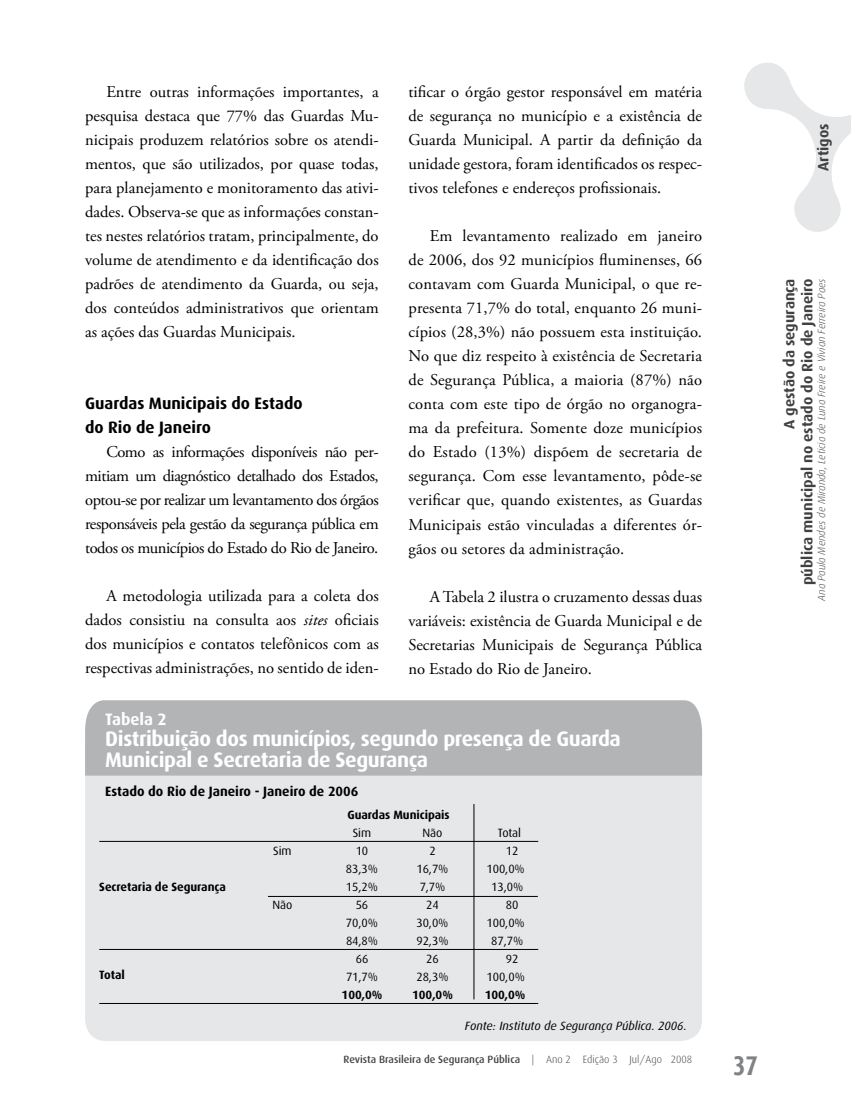
<style>
.page{position:relative;width:851px;height:1106px;background:#fff}
.page>*{position:absolute;margin:0;border:0;box-sizing:border-box;transform-origin:0 0}
.t1{font:700 27px "Dax Condensed";color:#808285}
.t2{font:700 21px/21px "Dax";letter-spacing:-.02em;color:#fff}
.t3{font:16.5px/24px "Adobe Garamond Pro";color:#000;text-align:justify}
.t4{font:700 16.5px/24px "Dax";color:#000}
.t5{font:700 16.5px "Dax";color:#fff}
.t6{font:700 15px/18px "Dax";color:#414142;text-align:right}
.t7{font:700 13.5px "Dax";color:#000}
.t8{font:12px "Dax";letter-spacing:-.005em;color:#000}
.t9{font:700 12px "Dax";letter-spacing:-.005em;color:#000}
.t10{font:italic 12px "Dax";color:#000}
.t11{font:italic 300 10.5px "Dax";color:#414142}
.t12{font:500 10.5px "Dax";color:#414142}
.s1{font-style:italic}
.s2{font-weight:300}
</style>
<div class="page">
<svg style="left:744px;top:62px;width:106px;height:170px"></svg>
<div style="left:85px;top:726px;width:617px;height:315px;background:#e6e7e8;border-radius:21px"></div>
<div style="left:85px;top:700px;width:617px;height:75px;background:#b2b4b6"></div>
<hr style="left:99px;top:841px;width:439px;height:1px;background:#000">
<hr style="left:99px;top:949px;width:439px;height:1px;background:#000">
<hr style="left:99px;top:1003px;width:439px;height:1px;background:#000">
<hr style="left:268px;top:896px;width:269px;height:1px;background:#000">
<hr style="left:473px;top:804px;width:1px;height:195px;background:#000">
<p class="t3" style="left:85px;top:80px;width:295px;text-indent:21px">Entre outras informações importantes, a pesquisa destaca que 77% das Guardas Mu&shy;nicipais produzem relatórios sobre os atendi&shy;mentos, que são utilizados, por quase todas, para planejamento e monitoramento das ativi&shy;dades. Observa-se que as informações constan&shy;tes nestes relatórios tratam, principalmente, do volume de atendimento e da identificação dos padrões de atendimento da Guarda, ou seja, dos conteúdos administrativos que orientam as ações das Guardas Municipais.</p>
<p class="t4" style="left:85px;top:391px;width:219px">Guardas Municipais do Estado do Rio de Janeiro</p>
<p class="t3" style="left:85px;top:440px;width:295px;text-indent:21px">Como as informações disponíveis não per&shy;mitiam um diagnóstico detalhado dos Estados, optou-se por realizar um levantamento dos órgãos responsáveis pela gestão da segurança pública em todos os municípios do Estado do Rio de Janeiro.</p>
<p class="t3" style="left:85px;top:584px;width:295px;text-indent:21px">A metodologia utilizada para a coleta dos dados consistiu na consulta aos <span class="s1">sites</span> oficiais dos municípios e contatos telefônicos com as respectivas administrações, no sentido de iden-</p>
<p class="t3" style="left:408px;top:81px;width:295px">tificar o órgão gestor responsável em matéria de segurança no município e a existência de Guarda Municipal. A partir da definição da unidade gestora, foram identificados os respec&shy;tivos telefones e endereços profissionais.</p>
<p class="t3" style="left:408px;top:225px;width:295px;text-indent:21px">Em levantamento realizado em janeiro de 2006, dos 92 municípios fluminenses, 66 contavam com Guarda Municipal, o que re&shy;presenta 71,7% do total, enquanto 26 muni&shy;cípios (28,3%) não possuem esta instituição.<br>No que diz respeito à existência de Secretaria de Segurança Pública, a maioria (87%) não conta com este tipo de órgão no organogra&shy;ma da prefeitura. Somente doze municípios do Estado (13%) dispõem de secretaria de segurança. Com esse levantamento, pôde-se verificar que, quando existentes, as Guardas Municipais estão vinculadas a diferentes ór&shy;gãos ou setores da administração.</p>
<p class="t3" style="left:408px;top:585px;width:295px;text-indent:21px">A Tabela 2 ilustra o cruzamento dessas duas variáveis: existência de Guarda Municipal e de Secretarias Municipais de Segurança Pública no Estado do Rio de Janeiro.</p>
<p class="t5" style="left:105px;top:710px;width:63px">Tabela 2</p>
<p class="t2" style="left:105px;top:728px;width:517px">Distribuição dos municípios, segundo presença de Guarda<br>Municipal e Secretaria de Segurança</p>
<p class="t7" style="left:105px;top:783px;width:254px">Estado do Rio de Janeiro - Janeiro de 2006</p>
<p class="t9" style="left:99px;top:880px;width:128px">Secretaria de Segurança</p>
<p class="t9" style="left:99px;top:968px;width:27px">Total</p>
<p class="t9" style="left:347px;top:808px;width:104px">Guardas Municipais</p>
<p class="t8" style="left:353px;top:826px;width:20px">Sim</p>
<p class="t8" style="left:422px;top:826px;width:21px">Não</p>
<p class="t8" style="left:497px;top:826px;width:25px">Total</p>
<p class="t8" style="left:273px;top:844px;width:20px">Sim</p>
<p class="t8" style="left:355px;top:844px;width:14px">10</p>
<p class="t8" style="left:429px;top:844px;width:8px">2</p>
<p class="t8" style="left:505px;top:844px;width:14px">12</p>
<p class="t8" style="left:346px;top:862px;width:34px">83,3%</p>
<p class="t8" style="left:416px;top:862px;width:34px">16,7%</p>
<p class="t8" style="left:486px;top:862px;width:40px">100,0%</p>
<p class="t8" style="left:346px;top:880px;width:34px">15,2%</p>
<p class="t8" style="left:419px;top:880px;width:27px">7,7%</p>
<p class="t8" style="left:491px;top:880px;width:34px">13,0%</p>
<p class="t8" style="left:272px;top:898px;width:21px">Não</p>
<p class="t8" style="left:355px;top:898px;width:14px">56</p>
<p class="t8" style="left:426px;top:898px;width:14px">24</p>
<p class="t8" style="left:505px;top:898px;width:14px">80</p>
<p class="t8" style="left:346px;top:916px;width:34px">70,0%</p>
<p class="t8" style="left:416px;top:916px;width:34px">30,0%</p>
<p class="t8" style="left:486px;top:916px;width:40px">100,0%</p>
<p class="t8" style="left:346px;top:934px;width:34px">84,8%</p>
<p class="t8" style="left:416px;top:934px;width:34px">92,3%</p>
<p class="t8" style="left:491px;top:934px;width:34px">87,7%</p>
<p class="t8" style="left:355px;top:952px;width:14px">66</p>
<p class="t8" style="left:426px;top:952px;width:14px">26</p>
<p class="t8" style="left:506px;top:952px;width:14px">92</p>
<p class="t8" style="left:346px;top:970px;width:34px">71,7%</p>
<p class="t8" style="left:416px;top:970px;width:34px">28,3%</p>
<p class="t8" style="left:486px;top:970px;width:40px">100,0%</p>
<p class="t9" style="left:341px;top:988px;width:42px">100,0%</p>
<p class="t9" style="left:412px;top:988px;width:42px">100,0%</p>
<p class="t9" style="left:484px;top:988px;width:42px">100,0%</p>
<p class="t10" style="left:465px;top:1019px;width:223px">Fonte: Instituto de Segurança Pública. 2006.</p>
<p class="t12" style="left:343px;top:1054px;width:350px">Revista Brasileira de Segurança Pública <span class="s2">| Ano 2 Edição 3 Jul/Ago 2008</span></p>
<h1 class="t1" style="left:733px;top:1050px;width:26px">37</h1>
<p class="t6" style="left:814px;top:171px;width:49px;rotate:-90deg">Artigos</p>
<p class="t6" style="left:780px;top:585px;width:308px;rotate:-90deg">A gestão da segurança<br>pública municipal no estado do Rio de Janeiro</p>
<p class="t11" style="left:815px;top:600px;width:324px;rotate:-90deg">Ana Paula Mendes de Miranda, Leticia de Luna Freire e Vívian Ferreira Paes</p>
</div>
